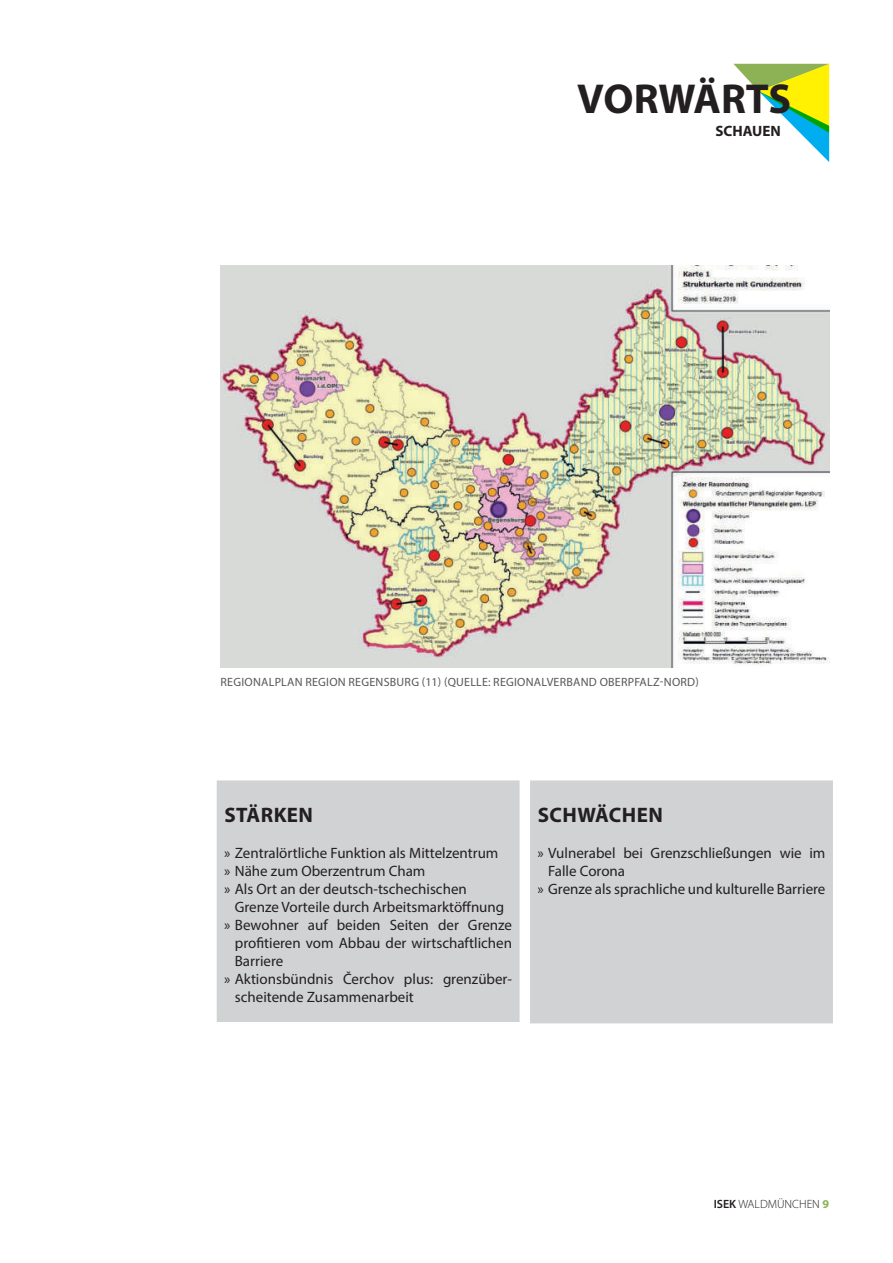
<style>
.page{position:relative;width:893px;height:1263px;background:#fff}
.page>*{position:absolute;margin:0;border:0;box-sizing:border-box;transform-origin:0 0}
.t1{font:700 42px "Myriad Pro";letter-spacing:-.005em;color:#231f20}
.t2{font:700 21px "Myriad Pro";letter-spacing:.02em;color:#231f20}
.t3{font:15px/18px "Myriad Pro";color:#231f20}
.t4{font:700 15px "Myriad Pro";color:#231f20}
.t5{font:12px "Myriad Pro";letter-spacing:.02em;color:#57585a}
.t6{font:300 12px "Myriad Pro";color:#231f20}
.s1{font-weight:600}
.s2{font-weight:700;color:#8cb255}
</style>
<div class="page">
<svg style="left:733px;top:64px;width:96px;height:98px"></svg>
<div style="left:534px;top:784px;width:295px;height:236px;background:#d1d2d4"></div>
<div style="left:530px;top:780px;width:303px;height:243px;border:7px solid #d1d2d4"></div>
<img style="left:220px;top:266px;width:609px;height:401px">
<div style="left:220px;top:784px;width:296px;height:234px;background:#d1d2d4"></div>
<div style="left:217px;top:780px;width:303px;height:242px;border:7px solid #d1d2d4"></div>
<h1 class="t1" style="left:577px;top:74px;width:215px">VORWÄRTS</h1>
<p class="t4" style="left:715px;top:122px;width:67px">SCHAUEN</p>
<p class="t5" style="left:221px;top:676px;width:480px">REGIONALPLAN REGION REGENSBURG (11) (QUELLE: REGIONALVERBAND OBERPFALZ-NORD)</p>
<h2 class="t2" style="left:224px;top:804px;width:90px">STÄRKEN</h2>
<p class="t3" style="left:224px;top:844px;width:276px">» Zentralörtliche Funktion als Mittelzentrum » Nähe zum Oberzentrum Cham<br>» Als Ort an der deutsch-tschechischen</p>
<p class="t3" style="left:235px;top:898px;width:271px">Grenze Vorteile durch Arbeitsmarktöffnung</p>
<p class="t3" style="left:224px;top:916px;width:289px">» Bewohner auf beiden Seiten der Grenze</p>
<p class="t3" style="left:235px;top:934px;width:279px">profitieren vom Abbau der wirtschaftlichen</p>
<p class="t3" style="left:235px;top:952px;width:50px">Barriere</p>
<p class="t3" style="left:224px;top:970px;width:289px">» Aktionsbündnis Čerchov plus: grenzüber-</p>
<p class="t3" style="left:235px;top:988px;width:181px">scheitende Zusammenarbeit</p>
<h2 class="t2" style="left:538px;top:804px;width:127px">SCHWÄCHEN</h2>
<p class="t3" style="left:538px;top:844px;width:289px">» Vulnerabel bei Grenzschließungen wie im</p>
<p class="t3" style="left:548px;top:862px;width:78px">Falle Corona</p>
<p class="t3" style="left:538px;top:880px;width:289px">» Grenze als sprachliche und kulturelle Barriere</p>
<p class="t6" style="left:714px;top:1198px;width:117px"><span class="s1">ISEK</span> WALDMÜNCHEN <span class="s2">9</span></p>
</div>
